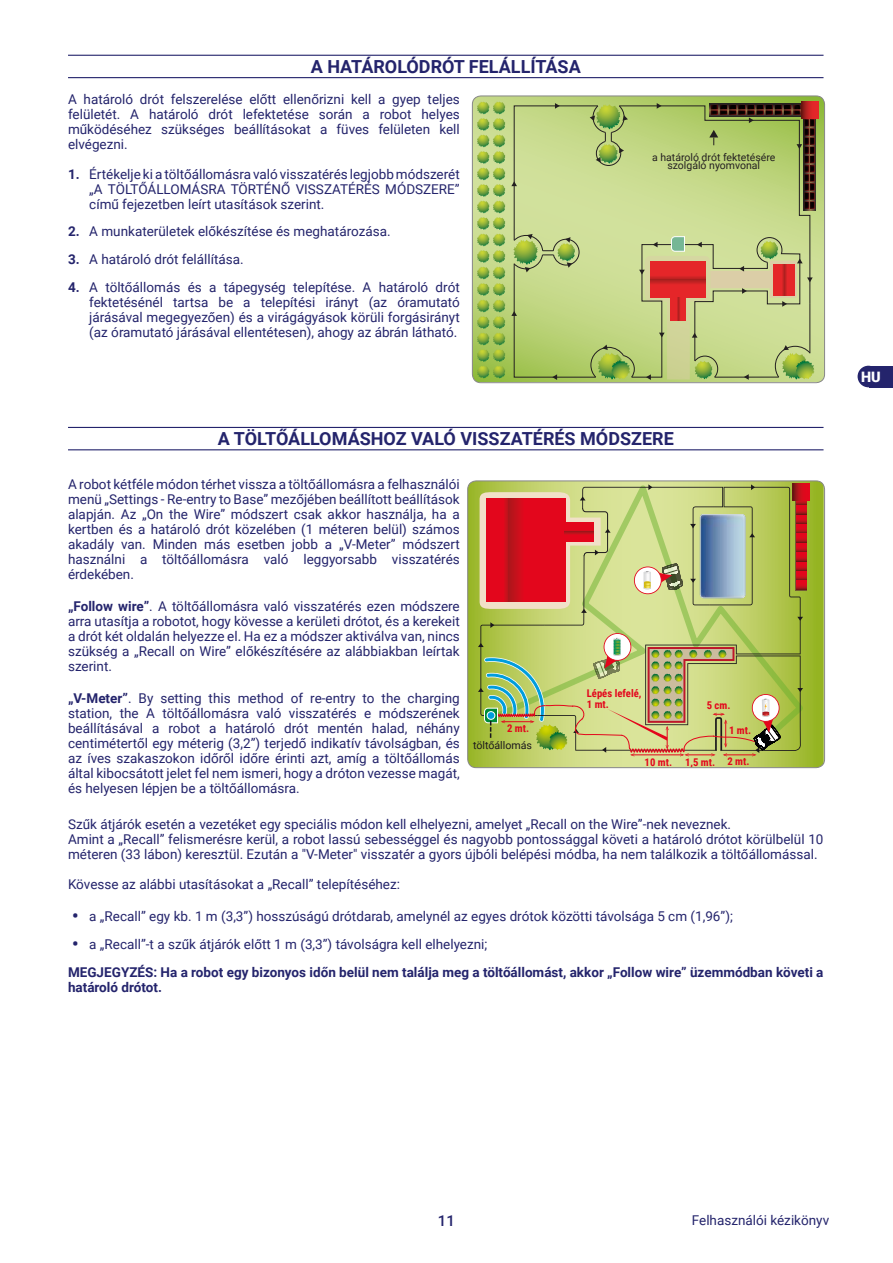
<style>
.page{position:relative;width:893px;height:1263px;background:#fff}
.page>*{position:absolute;margin:0;border:0;box-sizing:border-box;transform-origin:0 0}
.t1{font:700 18px "Roboto";color:#24246c}
.t2{font:500 15px "Roboto";color:#24246c}
.t3{font:900 14.4px "Roboto";color:#fff}
.t4{font:13.5px/15px "Roboto";color:#24246c;text-align:justify}
.t5{font:700 13.5px/27.8px "Roboto";color:#24246c}
.t6{font:700 10.65px/10.6px "Roboto Condensed";color:#e3061c}
.t7{font:10.65px "Roboto";color:#1b181c}
.t8{font:10.5px/8.7px "Roboto";color:#231f20;text-align:center}
.s1{font-weight:700}
.s2{font-weight:700;font-size:18px}
.s3{font-size:18px}
.s4{font-weight:400}
</style>
<div class="page">
<div style="left:868px;top:366px;width:25px;height:21px;background:#24246c"></div>
<div style="left:858px;top:366px;width:21px;height:21px;background:#24246c;border-radius:50%"></div>
<hr style="left:68px;top:55px;width:755px;height:1px;background:#24246c">
<hr style="left:68px;top:77px;width:755px;height:1px;background:#24246c">
<hr style="left:68px;top:427px;width:755px;height:1px;background:#24246c">
<hr style="left:68px;top:449px;width:755px;height:1px;background:#24246c">
<svg style="left:472px;top:96px;width:353px;height:286px;background:#bbd27a"></svg>
<div style="left:804px;top:117px;width:12px;height:93px;background:#36302b"></div>
<svg style="left:801px;top:101px;width:17px;height:17px"></svg>
<svg style="left:477px;top:101px;width:28px;height:277px;background:#a2c160"></svg>
<svg style="left:511px;top:103px;width:304px;height:277px;background:#bbc47d"></svg>
<div style="left:472px;top:96px;width:353px;height:287px;border:1px solid #878787;border-radius:9px"></div>
<svg style="left:468px;top:482px;width:356px;height:286px;background:#a9c144"></svg>
<svg style="left:806px;top:500px;width:1px;height:91px"></svg>
<div style="left:793px;top:483px;width:17px;height:17px;background:#e2061c"></div>
<svg style="left:478px;top:484px;width:328px;height:272px;background:#bfb170"></svg>
<div style="left:467px;top:480px;width:358px;height:288px;border:1px solid #878787;border-radius:9px"></div>
<h1 class="t1" style="left:311px;top:54px;width:272px">A HATÁROLÓDRÓT FELÁLLÍTÁSA</h1>
<p class="t4" style="left:68px;top:91px;width:393px">A határoló drót felszerelése előtt ellenőrizni kell a gyep teljes felületét. A határoló drót lefektetése során a robot helyes működéséhez szükséges beállításokat a füves felületen kell elvégezni.</p>
<p class="t4" style="left:89px;top:166px;width:372px;text-indent:-21px"><span class="s1">1.</span> Értékelje ki a töltőállomásra való visszatérés legjobb módszerét „A TÖLTŐÁLLOMÁSRA TÖRTÉNŐ VISSZATÉRÉS MÓDSZERE” című fejezetben leírt utasítások szerint.</p>
<p class="t4" style="left:68px;top:224px;width:324px"><span class="s1">2.</span> A munkaterületek előkészítése és meghatározása.</p>
<p class="t4" style="left:68px;top:251px;width:177px"><span class="s1">3.</span> A határoló drót felállítása.</p>
<p class="t4" style="left:89px;top:279px;width:372px;text-indent:-21px"><span class="s1">4.</span> A töltőállomás és a tápegység telepítése. A határoló drót fektetésénél tartsa be a telepítési irányt (az óramutató járásával megegyezően) és a virágágyások körüli forgásirányt (az óramutató járásával ellentétesen), ahogy az ábrán látható.</p>
<p class="t8" style="left:652px;top:152px;width:125px">a határoló drót fektetésére szolgáló nyomvonal</p>
<h1 class="t1" style="left:218px;top:426px;width:457px">A TÖLTŐÁLLOMÁSHOZ VALÓ VISSZATÉRÉS MÓDSZERE</h1>
<p class="t4" style="left:68px;top:476px;width:393px">A robot kétféle módon térhet vissza a töltőállomásra a felhasználói menü „Settings - Re-entry to Base” mezőjében beállított beállítások alapján. Az „On the Wire” módszert csak akkor használja, ha a kertben és a határoló drót közelében (1 méteren belül) számos akadály van. Minden más esetben jobb a „V-Meter” módszert használni a töltőállomásra való leggyorsabb visszatérés érdekében.</p>
<p class="t4" style="left:68px;top:598px;width:393px"><span class="s1">„Follow wire”</span>. A töltőállomásra való visszatérés ezen módszere arra utasítja a robotot, hogy kövesse a kerületi drótot, és a kerekeit a drót két oldalán helyezze el. Ha ez a módszer aktiválva van, nincs szükség a „Recall on Wire” előkészítésére az alábbiakban leírtak szerint.</p>
<p class="t4" style="left:68px;top:690px;width:393px"><span class="s1">„V-Meter”</span>. By setting this method of re-entry to the charging station, the A töltőállomásra való visszatérés e módszerének beállításával a robot a határoló drót mentén halad, néhány centimétertől egy méterig (3,2”) terjedő indikatív távolságban, és az íves szakaszokon időről időre érinti azt, amíg a töltőállomás által kibocsátott jelet fel nem ismeri, hogy a dróton vezesse magát, és helyesen lépjen be a töltőállomásra.</p>
<p class="t6" style="left:587px;top:688px;width:56px">Lépés lefelé,<br>1 mt.</p>
<p class="t6" style="left:707px;top:699px;width:25px">5 cm.</p>
<p class="t6" style="left:507px;top:722px;width:24px">2 mt.</p>
<p class="t6" style="left:729px;top:724px;width:24px">1 mt.</p>
<p class="t6" style="left:727px;top:755px;width:24px">2 mt.</p>
<p class="t7" style="left:473px;top:738px;width:61px">töltőállomás</p>
<p class="t6" style="left:645px;top:756px;width:72px">10 mt. 1,5 mt.</p>
<p class="t4" style="left:68px;top:816px;width:757px;text-align:left">Szűk átjárók esetén a vezetéket egy speciális módon kell elhelyezni, amelyet „Recall on the Wire”-nek neveznek.<br>Amint a „Recall” felismerésre kerül, a robot lassú sebességgel és nagyobb pontossággal követi a határoló drótot körülbelül 10 méteren (33 lábon) keresztül. Ezután a "V-Meter" visszatér a gyors újbóli belépési módba, ha nem találkozik a töltőállomással.</p>
<p class="t4" style="left:68px;top:876px;width:334px">Kövesse az alábbi utasításokat a „Recall” telepítéséhez:</p>
<p class="t4" style="left:72px;top:908px;width:662px"><span class="s2">•</span> a „Recall” egy kb. 1 m (3,3”) hosszúságú drótdarab, amelynél az egyes drótok közötti távolsága 5 cm (1,96”);</p>
<p class="t5" style="left:68px;top:929px;width:757px;text-indent:4px"><span class="s3">•</span> <span class="s4">a „Recall”-t a szűk átjárók előtt 1 m (3,3”) távolságra kell elhelyezni;<br></span>MEGJEGYZÉS: Ha a robot egy bizonyos időn belül nem találja meg a töltőállomást, akkor „Follow wire” üzemmódban követi a</p>
<p class="t5" style="left:68px;top:972px;width:95px">határoló drótot.</p>
<p class="t3" style="left:861px;top:367px;width:21px">HU</p>
<p class="t2" style="left:438px;top:1210px;width:19px">11</p>
<p class="t4" style="left:692px;top:1212px;width:139px">Felhasználói kézikönyv</p>
</div>
